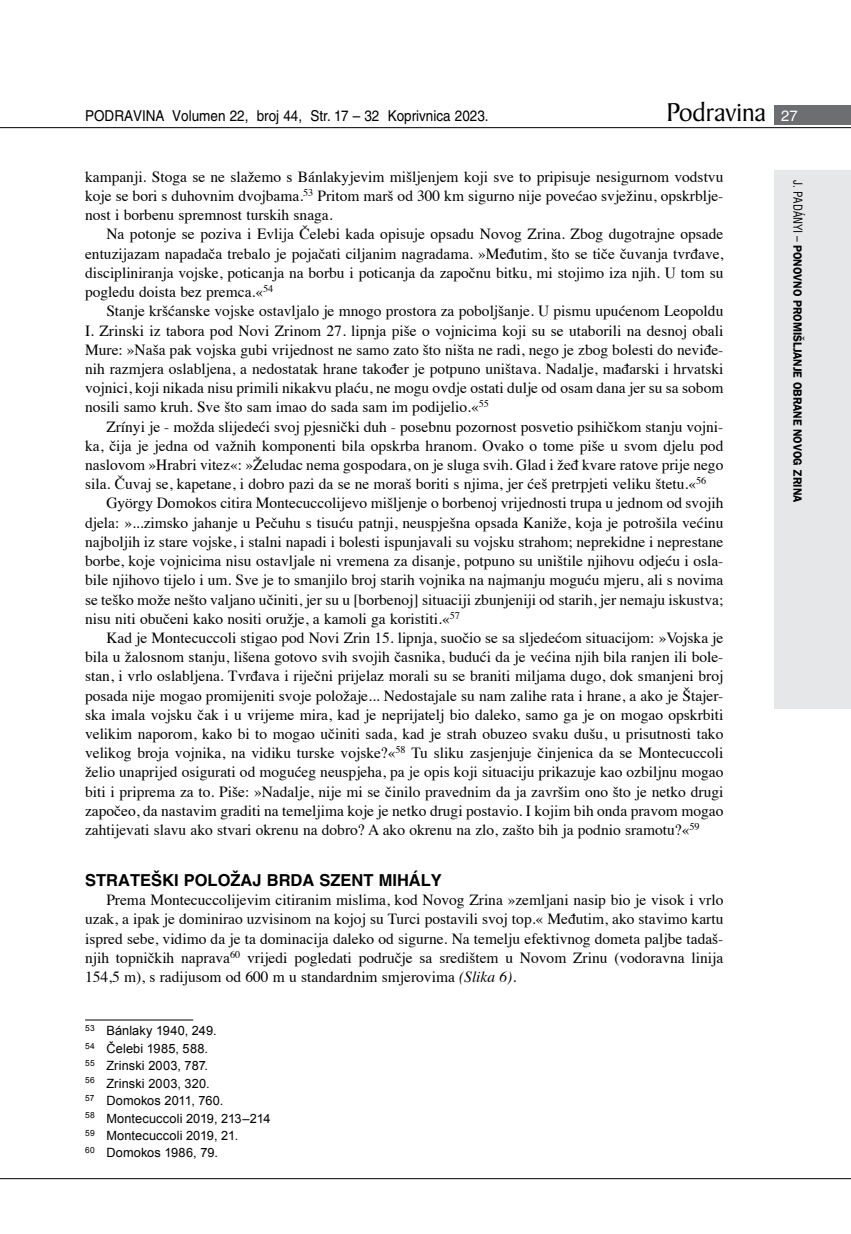
<style>
.page{position:relative;width:851px;height:1234px;background:#fff}
.page>*{position:absolute;margin:0;border:0;box-sizing:border-box;transform-origin:0 0}
.t1{font:27.6px "Baker Signet BT";color:#000}
.t2{font:700 16.5px "Helvetica LT Skin 29";color:#000}
.t3{font:15.45px/19.2px "Times";color:#000;text-align:justify}
.t4{font:15px "Helvetica LT Skin 29";color:#000;scale:.9 1}
.t5{font:12.75px/17.4px "Arial";letter-spacing:.01em;color:#000}
.t6{font:600 12px "ITC Franklin Gothic Skin 29";letter-spacing:-.005em;color:#000;scale:.95 1}
.s1{font-family:"Helvetica LT Skin 29";font-size:15px;color:#fff}
.s2{font-style:italic}
.s3{font-family:"Helvetica LT Skin 29";font-weight:400;font-stretch:condensed}
</style>
<div class="page">
<div style="left:774px;top:170px;width:76px;height:538px;background:#e6e7e8"></div>
<div style="left:774px;top:105px;width:76px;height:19px;background:#6d6e71"></div>
<hr style="left:0;top:127px;width:850px;height:1px;background:#000">
<hr style="left:0;top:1177px;width:850px;height:1px;background:#000">
<hr style="left:85px;top:1019px;width:108px;height:1px;background:#000">
<p class="t4" style="left:85px;top:107px;width:450px">PODRAVINA Volumen 22, broj 44, Str. 17 – 32 Koprivnica 2023.</p>
<h1 class="t1" style="left:666px;top:95px;width:133px">Podravina <span class="s1">27</span></h1>
<p class="t3" style="left:85px;top:166px;width:639px">kampanji. Stoga se ne slažemo s Bánlakyjevim mišljenjem koji sve to pripisuje nesigurnom vodstvu koje se bori s duhovnim dvojbama.<sup>53</sup> Pritom marš od 300 km sigurno nije povećao svježinu, opskrblje&shy;nost i borbenu spremnost turskih snaga.</p>
<p class="t3" style="left:85px;top:223px;width:639px;text-indent:21px">Na potonje se poziva i Evlija Čelebi kada opisuje opsadu Novog Zrina. Zbog dugotrajne opsade entuzijazam napadača trebalo je pojačati ciljanim nagradama. »Međutim, što se tiče čuvanja tvrđave, discipliniranja vojske, poticanja na borbu i poticanja da započnu bitku, mi stojimo iza njih. U tom su pogledu doista bez premca.«<sup>54</sup></p>
<p class="t3" style="left:85px;top:300px;width:639px;text-indent:21px">Stanje kršćanske vojske ostavljalo je mnogo prostora za poboljšanje. U pismu upućenom Leopoldu I. Zrinski iz tabora pod Novi Zrinom 27. lipnja piše o vojnicima koji su se utaborili na desnoj obali Mure: »Naša pak vojska gubi vrijednost ne samo zato što ništa ne radi, nego je zbog bolesti do neviđe&shy;nih razmjera oslabljena, a nedostatak hrane također je potpuno uništava. Nadalje, mađarski i hrvatski vojnici, koji nikada nisu primili nikakvu plaću, ne mogu ovdje ostati dulje od osam dana jer su sa sobom nosili samo kruh. Sve što sam imao do sada sam im podijelio.«<sup>55</sup></p>
<p class="t3" style="left:85px;top:415px;width:639px;text-indent:21px">Zrínyi je - možda slijedeći svoj pjesnički duh - posebnu pozornost posvetio psihičkom stanju vojni&shy;ka, čija je jedna od važnih komponenti bila opskrba hranom. Ovako o tome piše u svom djelu pod naslovom »Hrabri vitez«: »Želudac nema gospodara, on je sluga svih. Glad i žeđ kvare ratove prije nego sila. Čuvaj se, kapetane, i dobro pazi da se ne moraš boriti s njima, jer ćeš pretrpjeti veliku štetu.«<sup>56</sup></p>
<p class="t3" style="left:85px;top:492px;width:639px;text-indent:21px">György Domokos citira Montecuccolijevo mišljenje o borbenoj vrijednosti trupa u jednom od svojih djela: »...zimsko jahanje u Pečuhu s tisuću patnji, neuspješna opsada Kaniže, koja je potrošila većinu najboljih iz stare vojske, i stalni napadi i bolesti ispunjavali su vojsku strahom; neprekidne i neprestane borbe, koje vojnicima nisu ostavljale ni vremena za disanje, potpuno su uništile njihovu odjeću i osla&shy;bile njihovo tijelo i um. Sve je to smanjilo broj starih vojnika na najmanju moguću mjeru, ali s novima se teško može nešto valjano učiniti, jer su u [borbenoj] situaciji zbunjeniji od starih, jer nemaju iskustva; nisu niti obučeni kako nositi oružje, a kamoli ga koristiti.«<sup>57</sup></p>
<p class="t3" style="left:85px;top:626px;width:639px;text-indent:21px">Kad je Montecuccoli stigao pod Novi Zrin 15. lipnja, suočio se sa sljedećom situacijom: »Vojska je bila u žalosnom stanju, lišena gotovo svih svojih časnika, budući da je većina njih bila ranjen ili bole&shy;stan, i vrlo oslabljena. Tvrđava i riječni prijelaz morali su se braniti miljama dugo, dok smanjeni broj posada nije mogao promijeniti svoje položaje... Nedostajale su nam zalihe rata i hrane, a ako je Štajer&shy;ska imala vojsku čak i u vrijeme mira, kad je neprijatelj bio daleko, samo ga je on mogao opskrbiti velikim naporom, kako bi to mogao učiniti sada, kad je strah obuzeo svaku dušu, u prisutnosti tako velikog broja vojnika, na vidiku turske vojske?«<sup>58</sup> Tu sliku zasjenjuje činjenica da se Montecuccoli želio unaprijed osigurati od mogućeg neuspjeha, pa je opis koji situaciju prikazuje kao ozbiljnu mogao biti i priprema za to. Piše: »Nadalje, nije mi se činilo pravednim da ja završim ono što je netko drugi započeo, da nastavim graditi na temeljima koje je netko drugi postavio. I kojim bih onda pravom mogao zahtijevati slavu ako stvari okrenu na dobro? A ako okrenu na zlo, zašto bih ja podnio sramotu?«<sup>59</sup></p>
<p class="t2" style="left:85px;top:869px;width:358px">STRATEŠKI POLOŽAJ BRDA SZENT MIHÁLY</p>
<p class="t3" style="left:85px;top:888px;width:639px;text-indent:21px">Prema Montecuccolijevim citiranim mislima, kod Novog Zrina »zemljani nasip bio je visok i vrlo uzak, a ipak je dominirao uzvisinom na kojoj su Turci postavili svoj top.« Međutim, ako stavimo kartu ispred sebe, vidimo da je ta dominacija daleko od sigurne. Na temelju efektivnog dometa paljbe tadaš&shy;njih topničkih naprava<sup>60</sup> vrijedi pogledati područje sa središtem u Novom Zrinu (vodoravna linija 154,5 m), s radijusom od 600 m u standardnim smjerovima <span class="s2">(Slika 6)</span>.</p>
<p class="t5" style="left:85px;top:1022px;width:187px"><sup>53</sup> Bánlaky 1940, 249.<br><sup>54</sup> Čelebi 1985, 588.<br><sup>55</sup> Zrinski 2003, 787.<br><sup>56</sup> Zrinski 2003, 320.<br><sup>57</sup> Domokos 2011, 760.<br><sup>58</sup> Montecuccoli 2019, 213–214<br><sup>59</sup> Montecuccoli 2019, 21.<br><sup>60</sup> Domokos 1986, 79.</p>
<p class="t6" style="left:804px;top:180px;width:340px;rotate:90deg"><span class="s3">J. PADÁNYI –</span> PONOVNO PROMIŠLJANJE OBRANE NOVOG ZRINA</p>
</div>
